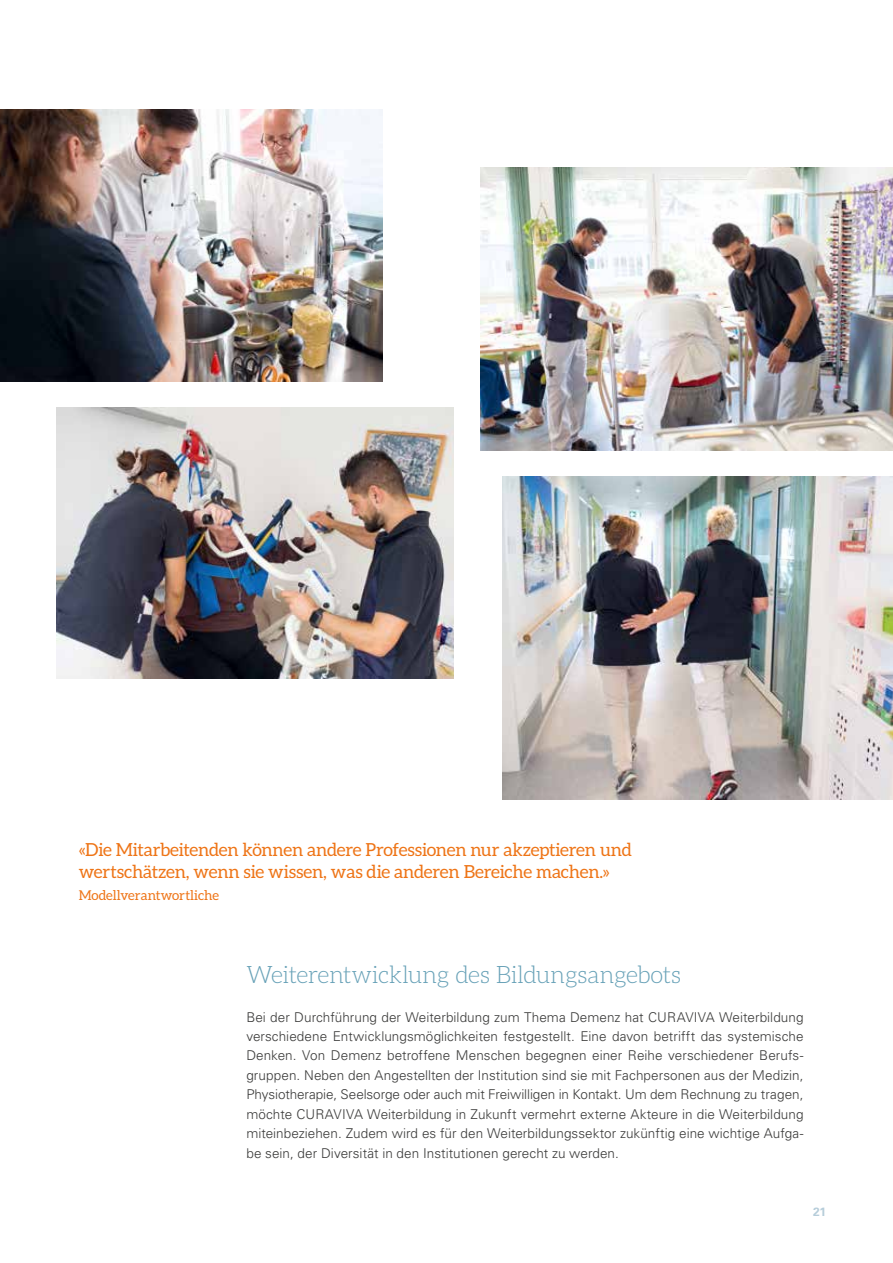
<style>
.page{position:relative;width:893px;height:1263px;background:#fff}
.page>*{position:absolute;margin:0;border:0;box-sizing:border-box;transform-origin:0 0}
.t1{font:300 24px "Aleo";letter-spacing:-.02em;color:#67a1b7}
.t2{font:18px/21.8px "Aleo";letter-spacing:-.01em;color:#ee7416}
.t3{font:300 13.5px/19.4px "Univers LT";letter-spacing:.005em;color:#3a3a39;text-align:justify}
.t4{font:13.5px "Aleo";color:#ee7416}
.t5{font:700 12px "Univers LT";color:#b6cdda}
</style>
<div class="page">
<img style="left:0;top:109px;width:382px;height:273px">
<img style="left:502px;top:476px;width:391px;height:323px">
<img style="left:480px;top:167px;width:413px;height:283px">
<img style="left:57px;top:408px;width:397px;height:270px">
<h2 class="t2" style="left:79px;top:838px;width:555px">«Die Mitarbeitenden können andere Professionen nur akzeptieren und wertschätzen, wenn sie wissen, was die anderen Bereiche machen.»</h2>
<p class="t4" style="left:79px;top:887px;width:142px">Modellverantwortliche</p>
<h1 class="t1" style="left:246px;top:961px;width:436px">Weiterentwicklung des Bildungsangebots</h1>
<p class="t3" style="left:246px;top:1007px;width:559px">Bei der Durchführung der Weiterbildung zum Thema Demenz hat CURAVIVA Weiterbildung verschiedene Entwicklungsmöglichkeiten festgestellt. Eine davon betrifft das systemische Denken. Von Demenz betroffene Menschen begegnen einer Reihe verschiedener Berufs&shy;gruppen. Neben den Angestellten der Institution sind sie mit Fachpersonen aus der Medizin, Physiotherapie, Seelsorge oder auch mit Freiwilligen in Kontakt. Um dem Rechnung zu tragen, möchte CURAVIVA Weiterbildung in Zukunft vermehrt externe Akteure in die Weiterbildung miteinbeziehen. Zudem wird es für den Weiterbildungssektor zukünftig eine wichtige Aufga&shy;be sein, der Diversität in den Institutionen gerecht zu werden.</p>
<p class="t5" style="left:813px;top:1204px;width:15px">21</p>
</div>
